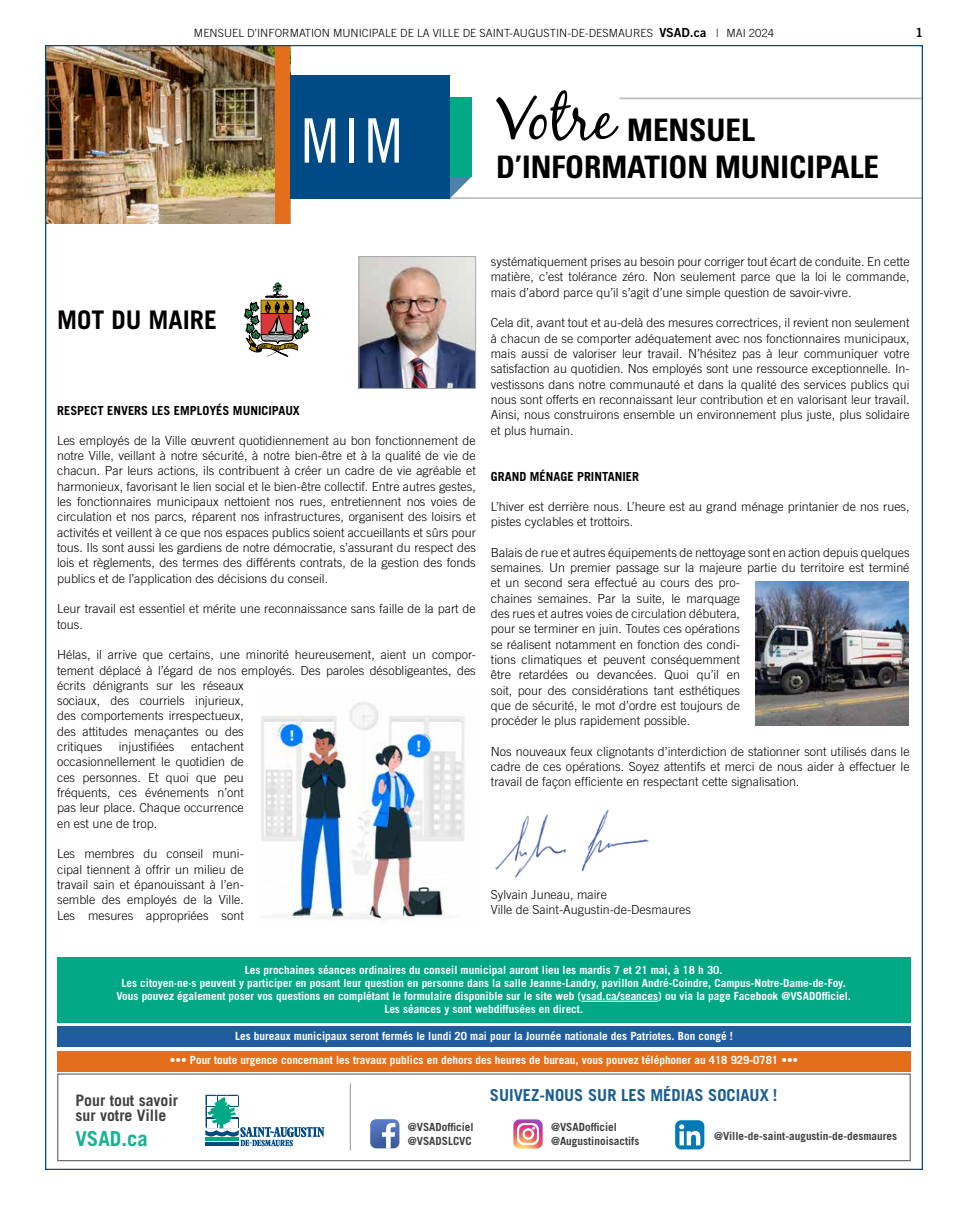
<style>
.page{position:relative;width:968px;height:1215px;background:#fff}
.page>*{position:absolute;margin:0;border:0;box-sizing:border-box;transform-origin:0 0}
.t1{font:62.5px "Black Jack";color:#000}
.t2{font:61.38px "Trade Gothic Cond Eighteen";color:#fff}
.t3{font:700 condensed 31px/37.5px "Univers";color:#000;text-align:center}
.t4{font:700 25.62px "Trade Gothic";color:#000}
.t5{font:700 20.62px "Trade Gothic";color:#1ab092}
.t6{font:700 16.5px "Trade Gothic";color:#1a5d91}
.t7{font:700 15.75px/15.2px "Trade Gothic";color:#404042}
.t8{font:300 12.5px/15.2px "Trade Gothic";color:#000;text-align:justify}
.t9{font:700 12.5px "Trade Gothic";color:#000}
.t10{font:12.5px "Trade Gothic Bold Two";color:#000}
.t11{font:700 11.25px/13.1px "Trade Gothic";color:#fff;text-align:center}
.t12{font:700 11.25px/13.8px "Trade Gothic";color:#404042}
.t13{font:300 11.25px "Trade Gothic";color:#000}
.s1{font-family:"Trade Gothic Bold Two";font-weight:400;font-size:12.5px}
</style>
<div class="page">
<img style="left:495px;top:809px;width:154px;height:69px">
<hr style="left:619px;top:98px;width:303px;height:1px;background:#bcbec0">
<hr style="left:354px;top:197px;width:568px;height:2px;background:#bcbec0">
<img style="left:47px;top:47px;width:228px;height:176px">
<svg style="left:449px;top:177px;width:22px;height:22px"></svg>
<div style="left:275px;top:98px;width:196px;height:79px;background:#00a886"></div>
<div style="left:275px;top:46px;width:15px;height:177px;background:#e36f1d"></div>
<div style="left:290px;top:76px;width:159px;height:123px;background:#004a85"></div>
<div style="left:57px;top:1073px;width:853px;height:88px;border:1px solid #6d6e71"></div>
<svg style="left:205px;top:1095px;width:119px;height:52px"></svg>
<hr style="left:350px;top:1083px;width:1px;height:68px;background:#939598">
<svg style="left:370px;top:1119px;width:29px;height:29px"></svg>
<svg style="left:513px;top:1119px;width:29px;height:30px"></svg>
<div style="left:675px;top:1120px;width:29px;height:29px;background:#007bb5;border-radius:6px"></div>
<svg style="left:679px;top:1124px;width:21px;height:21px"></svg>
<div style="left:57px;top:1051px;width:853px;height:20px;background:#e36f1d"></div>
<div style="left:57px;top:1026px;width:853px;height:21px;background:#205d9e"></div>
<div style="left:57px;top:957px;width:853px;height:66px;background:#00a886"></div>
<hr style="left:581px;top:1001px;width:77px;height:1px;background:#fff">
<img style="left:361px;top:258px;width:113px;height:129px">
<div style="left:359px;top:256px;width:117px;height:133px;border:1px solid #a7a9ac"></div>
<svg style="left:245px;top:282px;width:64px;height:75px"></svg>
<img style="left:261px;top:701px;width:204px;height:220px">
<img style="left:755px;top:582px;width:153px;height:143px">
<p class="t13" style="left:194px;top:26px;width:581px">MENSUEL D’INFORMATION MUNICIPALE DE LA VILLE DE SAINT-AUGUSTIN-DE-DESMAURES <span class="s1">VSAD.ca</span> | MAI 2024</p>
<p class="t10" style="left:915px;top:25px;width:9px">1</p>
<h1 class="t1" style="left:496px;top:80px;width:120px">Votre</h1>
<h2 class="t2" style="left:301px;top:104px;width:103px">MIM</h2>
<h3 class="t3" style="left:496px;top:111px;width:384px">MENSUEL<br>D’INFORMATION MUNICIPALE</h3>
<h3 class="t4" style="left:57px;top:304px;width:161px">MOT DU MAIRE</h3>
<p class="t9" style="left:57px;top:402px;width:244px">RESPECT ENVERS LES EMPLOYÉS MUNICIPAUX</p>
<p class="t8" style="left:57px;top:433px;width:420px">Les employés de la Ville œuvrent quotidiennement au bon fonctionnement de notre Ville, veillant à notre sécurité, à notre bien-être et à la qualité de vie de chacun. Par leurs actions, ils contribuent à créer un cadre de vie agréable et harmonieux, favorisant le lien social et le bien-être collectif. Entre autres gestes, les fonctionnaires municipaux nettoient nos rues, entretiennent nos voies de circulation et nos parcs, réparent nos infrastructures, organisent des loisirs et activités et veillent à ce que nos espaces publics soient accueillants et sûrs pour tous. Ils sont aussi les gardiens de notre démocratie, s’assurant du respect des lois et règlements, des termes des différents contrats, de la gestion des fonds publics et de l’application des décisions du conseil.</p>
<p class="t8" style="left:57px;top:601px;width:420px">Leur travail est essentiel et mérite une reconnaissance sans faille de la part de tous.</p>
<p class="t8" style="left:57px;top:647px;width:420px;text-align:left">Hélas, il arrive que certains, une minorité heureusement, aient un compor&shy;tement déplacé à l’égard de nos employés. Des paroles désobligeantes, des écrits dénigrants sur les réseaux<br>sociaux, des courriels injurieux,<br>des comportements irrespectueux,<br>des attitudes menaçantes ou des<br>critiques</p>
<p class="t8" style="left:119px;top:739px;width:57px">injustifiées</p>
<p class="t8" style="left:57px;top:739px;width:188px;text-indent:134px">entachent occasionnellement le quotidien de ces personnes. Et quoi que peu fréquents, ces événements n’ont pas leur place. Chaque occurrence en est une de trop.</p>
<p class="t8" style="left:57px;top:846px;width:188px">Les membres du conseil muni&shy;cipal tiennent à offrir un milieu de travail sain et épanouissant à l’en&shy;semble des employés de la Ville.<br>Les mesures appropriées sont</p>
<p class="t8" style="left:491px;top:254px;width:420px">systématiquement prises au besoin pour corriger tout écart de conduite. En cette matière, c’est tolérance zéro. Non seulement parce que la loi le commande, mais d’abord parce qu’il s’agit d’une simple question de savoir-vivre.</p>
<p class="t8" style="left:491px;top:315px;width:420px">Cela dit, avant tout et au-delà des mesures correctrices, il revient non seulement à chacun de se comporter adéquatement avec nos fonctionnaires municipaux, mais aussi de valoriser leur travail. N’hésitez pas à leur communiquer votre satisfaction au quotidien. Nos employés sont une ressource exceptionnelle. In&shy;vestissons dans notre communauté et dans la qualité des services publics qui nous sont offerts en reconnaissant leur contribution et en valorisant leur travail.<br>Ainsi, nous construirons ensemble un environnement plus juste, plus solidaire et plus humain.</p>
<p class="t9" style="left:491px;top:468px;width:150px">GRAND MÉNAGE PRINTANIER</p>
<p class="t8" style="left:491px;top:499px;width:420px">L’hiver est derrière nous. L’heure est au grand ménage printanier de nos rues, pistes cyclables et trottoirs.</p>
<p class="t8" style="left:491px;top:544px;width:420px;text-align:left">Balais de rue et autres équipements de nettoyage sont en action depuis quelques semaines. Un premier passage sur la majeure partie du territoire est terminé et un second sera effectué au cours des pro-<br>chaines semaines. Par la suite, le marquage<br>des rues et autres voies de circulation débutera,<br>pour se terminer en juin. Toutes ces opérations<br>se réalisent notamment en fonction des condi-<br>tions climatiques et peuvent conséquemment<br>être retardées ou devancées. Quoi qu’il en<br>soit, pour des considérations tant esthétiques<br>que de sécurité, le mot d’ordre est toujours de<br>procéder le plus rapidement possible.</p>
<p class="t8" style="left:491px;top:744px;width:420px">Nos nouveaux feux clignotants d’interdiction de stationner sont utilisés dans le cadre de ces opérations. Soyez attentifs et merci de nous aider à effectuer le travail de façon efficiente en respectant cette signalisation.</p>
<p class="t8" style="left:491px;top:886px;width:202px">Sylvain Juneau, maire<br>Ville de Saint-Augustin-de-Desmaures</p>
<p class="t11" style="left:116px;top:963px;width:736px">Les prochaines séances ordinaires du conseil municipal auront lieu les mardis 7 et 21 mai, à 18 h 30.<br>Les citoyen·ne·s peuvent y participer en posant leur question en personne dans la salle Jeanne-Landry, pavillon André-Coindre, Campus-Notre-Dame-de-Foy.<br>Vous pouvez également poser vos questions en complétant le formulaire disponible sur le site web (vsad.ca/seances) ou via la page Facebook @VSADOfficiel.<br>Les séances y sont webdiffusées en direct.</p>
<p class="t11" style="left:235px;top:1029px;width:499px">Les bureaux municipaux seront fermés le lundi 20 mai pour la Journée nationale des Patriotes. Bon congé !</p>
<p class="t11" style="left:170px;top:1053px;width:630px">••• Pour toute urgence concernant les travaux publics en dehors des heures de bureau, vous pouvez téléphoner au 418 929-0781 •••</p>
<p class="t7" style="left:75px;top:1093px;width:104px">Pour tout savoir sur votre Ville</p>
<h3 class="t5" style="left:75px;top:1126px;width:74px">VSAD.ca</h3>
<h3 class="t6" style="left:490px;top:1085px;width:289px">SUIVEZ-NOUS SUR LES MÉDIAS SOCIAUX !</h3>
<p class="t12" style="left:408px;top:1120px;width:67px">@VSADofficiel @VSADSLCVC</p>
<p class="t12" style="left:551px;top:1120px;width:90px">@VSADofficiel @Augustinoisactifs</p>
<p class="t12" style="left:714px;top:1129px;width:185px">@Ville-de-saint-augustin-de-desmaures</p>
</div>
